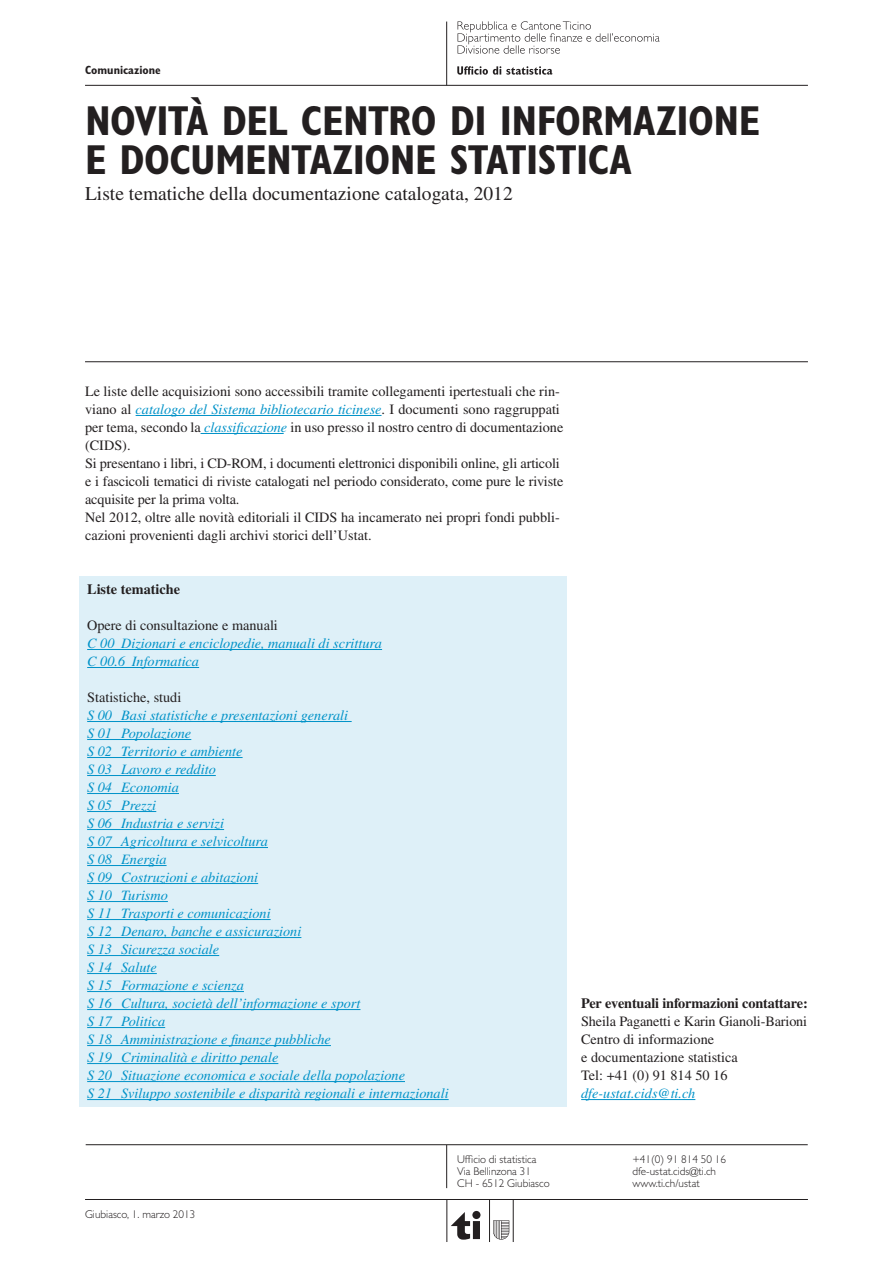
<style>
.page{position:relative;width:893px;height:1263px;background:#fff}
.page>*{position:absolute;margin:0;border:0;box-sizing:border-box;transform-origin:0 0}
.t1{font:700 condensed 42px/39px "Gill Sans MT Std";letter-spacing:-.015em;color:#231f20}
.t2{font:19.5px "Times LT Std";color:#231f20}
.t3{font:14.25px/18px "Times LT Std";color:#231f20}
.t4{font:italic 14.25px/18px "Times LT Std";color:#0092c8}
.t5{font:700 14.25px "Times LT Std";letter-spacing:-.01em;color:#231f20}
.t6{font:700 condensed 12px "Gill Sans MT Std";color:#231f20}
.t7{font:300 11.25px/12px "Gill Sans MT Std";color:#231f20}
.s1{font-style:italic;color:#0092c8}
</style>
<div class="page">
<hr style="left:85px;top:361px;width:723px;height:1px;background:#231f20">
<hr style="left:85px;top:85px;width:723px;height:1px;background:#231f20">
<hr style="left:86px;top:1144px;width:722px;height:1px;background:#231f20">
<hr style="left:446px;top:1145px;width:1px;height:43px;background:#231f20">
<hr style="left:85px;top:1199px;width:723px;height:1px;background:#231f20">
<svg style="left:493px;top:1220px;width:16px;height:19px"></svg>
<div style="left:472px;top:1211px;width:8px;height:8px;background:#231f20;border-radius:50%"></div>
<svg style="left:451px;top:1212px;width:19px;height:27px"></svg>
<div style="left:473px;top:1221px;width:7px;height:18px;background:#231f20"></div>
<hr style="left:447px;top:1199px;width:1px;height:43px;background:#231f20">
<hr style="left:489px;top:1199px;width:1px;height:43px;background:#231f20">
<hr style="left:513px;top:1199px;width:1px;height:43px;background:#231f20">
<hr style="left:446px;top:22px;width:1px;height:63px;background:#231f20">
<svg style="left:457px;top:66px;width:95px;height:9px"></svg>
<svg style="left:458px;top:21px;width:202px;height:33px"></svg>
<hr style="left:136px;top:415px;width:246px;height:1px;background:#0092c8">
<hr style="left:201px;top:433px;width:83px;height:1px;background:#0092c8">
<hr style="left:581px;top:1099px;width:114px;height:1px;background:#0092c8">
<div style="left:79px;top:576px;width:488px;height:531px;background:#def0f8"></div>
<hr style="left:87px;top:649px;width:295px;height:1px;background:#0092c8">
<hr style="left:87px;top:667px;width:112px;height:1px;background:#0092c8">
<hr style="left:87px;top:721px;width:265px;height:1px;background:#0092c8">
<hr style="left:87px;top:739px;width:104px;height:1px;background:#0092c8">
<hr style="left:87px;top:757px;width:156px;height:1px;background:#0092c8">
<hr style="left:87px;top:775px;width:129px;height:1px;background:#0092c8">
<hr style="left:87px;top:793px;width:92px;height:1px;background:#0092c8">
<hr style="left:87px;top:811px;width:69px;height:1px;background:#0092c8">
<hr style="left:87px;top:829px;width:137px;height:1px;background:#0092c8">
<hr style="left:87px;top:847px;width:181px;height:1px;background:#0092c8">
<hr style="left:87px;top:865px;width:80px;height:1px;background:#0092c8">
<hr style="left:87px;top:883px;width:171px;height:1px;background:#0092c8">
<hr style="left:87px;top:901px;width:81px;height:1px;background:#0092c8">
<hr style="left:87px;top:919px;width:184px;height:1px;background:#0092c8">
<hr style="left:87px;top:937px;width:214px;height:1px;background:#0092c8">
<hr style="left:87px;top:955px;width:132px;height:1px;background:#0092c8">
<hr style="left:87px;top:973px;width:70px;height:1px;background:#0092c8">
<hr style="left:87px;top:991px;width:157px;height:1px;background:#0092c8">
<hr style="left:87px;top:1009px;width:273px;height:1px;background:#0092c8">
<hr style="left:87px;top:1027px;width:78px;height:1px;background:#0092c8">
<hr style="left:87px;top:1045px;width:244px;height:1px;background:#0092c8">
<hr style="left:87px;top:1063px;width:191px;height:1px;background:#0092c8">
<hr style="left:87px;top:1081px;width:318px;height:1px;background:#0092c8">
<hr style="left:87px;top:1099px;width:362px;height:1px;background:#0092c8">
<p class="t6" style="left:85px;top:63px;width:77px">Comunicazione</p>
<h1 class="t1" style="left:85px;top:101px;width:676px">NOVITÀ DEL CENTRO DI INFORMAZIONE<br>E DOCUMENTAZIONE STATISTICA</h1>
<h2 class="t2" style="left:85px;top:183px;width:429px">Liste tematiche della documentazione catalogata, 2012</h2>
<p class="t3" style="left:85px;top:382px;width:480px">Le liste delle acquisizioni sono accessibili tramite collegamenti ipertestuali che rin&shy;viano al <span class="s1">catalogo del Sistema bibliotecario ticinese</span>. I documenti sono raggruppati per tema, secondo la <span class="s1">classificazione</span> in uso presso il nostro centro di documentazione (CIDS).<br>Si presentano i libri, i CD-ROM, i documenti elettronici disponibili online, gli articoli e i fascicoli tematici di riviste catalogati nel periodo considerato, come pure le riviste acquisite per la prima volta.<br>Nel 2012, oltre alle novità editoriali il CIDS ha incamerato nei propri fondi pubbli&shy;cazioni provenienti dagli archivi storici dell’Ustat.</p>
<p class="t5" style="left:87px;top:581px;width:94px">Liste tematiche</p>
<p class="t3" style="left:87px;top:616px;width:192px">Opere di consultazione e manuali</p>
<p class="t4" style="left:87px;top:634px;width:296px">C 00 Dizionari e enciclopedie, manuali di scrittura<br>C 00.6 Informatica</p>
<p class="t3" style="left:87px;top:688px;width:96px">Statistiche, studi</p>
<p class="t4" style="left:87px;top:706px;width:363px">S 00 Basi statistiche e presentazioni generali<br>S 01 Popolazione<br>S 02 Territorio e ambiente<br>S 03 Lavoro e reddito<br>S 04 Economia<br>S 05 Prezzi<br>S 06 Industria e servizi<br>S 07 Agricoltura e selvicoltura<br>S 08 Energia<br>S 09 Costruzioni e abitazioni<br>S 10 Turismo<br>S 11 Trasporti e comunicazioni<br>S 12 Denaro, banche e assicurazioni<br>S 13 Sicurezza sociale<br>S 14 Salute<br>S 15 Formazione e scienza<br>S 16 Cultura, società dell’informazione e sport<br>S 17 Politica<br>S 18 Amministrazione e finanze pubbliche<br>S 19 Criminalità e diritto penale<br>S 20 Situazione economica e sociale della popolazione<br>S 21 Sviluppo sostenibile e disparità regionali e internazionali</p>
<p class="t5" style="left:581px;top:995px;width:228px">Per eventuali informazioni contattare:</p>
<p class="t3" style="left:581px;top:1012px;width:228px">Sheila Paganetti e Karin Gianoli-Barioni<br>Centro di informazione<br>e documentazione statistica<br>Tel: +41 (0) 91 814 50 16</p>
<p class="t4" style="left:581px;top:1084px;width:116px">dfe-ustat.cids@ti.ch</p>
<p class="t7" style="left:85px;top:1208px;width:112px">Giubiasco, 1. marzo 2013</p>
<p class="t7" style="left:457px;top:1153px;width:94px">Ufficio di statistica<br>Via Bellinzona 31<br>CH - 6512 Giubiasco</p>
<p class="t7" style="left:632px;top:1153px;width:95px">+41(0) 91 814 50 16 dfe-ustat.cids@ti.ch www.ti.ch/ustat</p>
</div>
